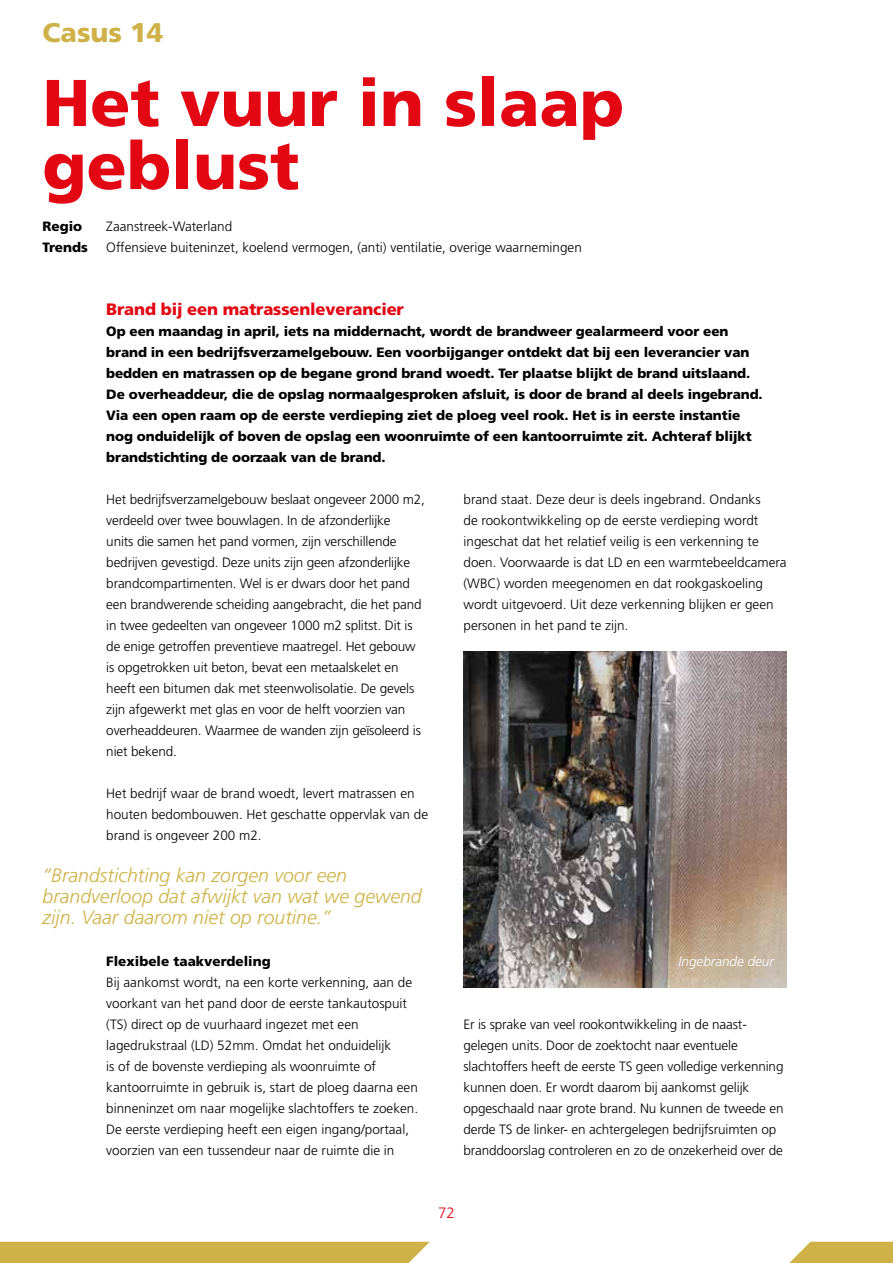
<style>
.page{position:relative;width:893px;height:1263px;background:#fff}
.page>*{position:absolute;margin:0;border:0;box-sizing:border-box;transform-origin:0 0}
.t1{font:900 66px/63px "Frutiger LT Std";color:#e30613}
.t2{font:900 27px "Frutiger LT Std";color:#cfb247}
.t3{font:italic 300 19.5px/21px "Frutiger LT Std";color:#cfb247}
.t4{font:900 16.5px "Frutiger LT Std";letter-spacing:-.01em;color:#e30613}
.t5{font:300 15px "Frutiger LT Std";color:#e30613}
.t6{font:300 13.5px/21px "Frutiger LT Std";letter-spacing:-.01em;color:#000}
.t7{font:900 13.5px/21px "Frutiger LT Std";letter-spacing:-.01em;color:#000}
.t8{font:italic 300 13.5px "Frutiger LT Std";color:#fff}
</style>
<div class="page">
<div style="left:0;top:1242px;width:430px;height:21px;background:#cfb247"></div>
<svg style="left:789px;top:1242px;width:104px;height:21px;background:#d3b959"></svg>
<img style="left:463px;top:651px;width:324px;height:336px">
<h2 class="t2" style="left:43px;top:16px;width:122px">Casus 14</h2>
<h1 class="t1" style="left:43px;top:71px;width:583px">Het vuur in slaap geblust</h1>
<p class="t7" style="left:43px;top:216px;width:41px">Regio</p>
<p class="t6" style="left:106px;top:216px;width:127px">Zaanstreek-Waterland</p>
<p class="t7" style="left:43px;top:237px;width:47px">Trends</p>
<p class="t6" style="left:106px;top:237px;width:477px">Offensieve buiteninzet, koelend vermogen, (anti) ventilatie, overige waarnemingen</p>
<p class="t4" style="left:106px;top:299px;width:299px">Brand bij een matrassenleverancier</p>
<p class="t7" style="left:106px;top:321px;width:658px">Op een maandag in april, iets na middernacht, wordt de brandweer gealarmeerd voor een brand in een bedrijfsverzamelgebouw. Een voorbijganger ontdekt dat bij een leverancier van bedden en matrassen op de begane grond brand woedt. Ter plaatse blijkt de brand uitslaand.<br>De overheaddeur, die de opslag normaalgesproken afsluit, is door de brand al deels ingebrand.<br>Via een open raam op de eerste verdieping ziet de ploeg veel rook. Het is in eerste instantie nog onduidelijk of boven de opslag een woonruimte of een kantoorruimte zit. Achteraf blijkt brandstichting de oorzaak van de brand.</p>
<p class="t6" style="left:106px;top:489px;width:320px">Het bedrijfsverzamelgebouw beslaat ongeveer 2000 m2, verdeeld over twee bouwlagen. In de afzonderlijke<br>units die samen het pand vormen, zijn verschillende bedrijven gevestigd. Deze units zijn geen afzonderlijke brandcompartimenten. Wel is er dwars door het pand een brandwerende scheiding aangebracht, die het pand in twee gedeelten van ongeveer 1000 m2 splitst. Dit is de enige getroffen preventieve maatregel. Het gebouw is opgetrokken uit beton, bevat een metaalskelet en heeft een bitumen dak met steenwolisolatie. De gevels zijn afgewerkt met glas en voor de helft voorzien van overheaddeuren. Waarmee de wanden zijn geïsoleerd is niet bekend.</p>
<p class="t6" style="left:106px;top:783px;width:323px">Het bedrijf waar de brand woedt, levert matrassen en houten bedombouwen. Het geschatte oppervlak van de brand is ongeveer 200 m2.</p>
<p class="t6" style="left:463px;top:489px;width:325px">brand staat. Deze deur is deels ingebrand. Ondanks<br>de rookontwikkeling op de eerste verdieping wordt ingeschat dat het relatief veilig is een verkenning te doen. Voorwaarde is dat LD en een warmtebeeldcamera (WBC) worden meegenomen en dat rookgaskoeling wordt uitgevoerd. Uit deze verkenning blijken er geen personen in het pand te zijn.</p>
<h3 class="t3" style="left:43px;top:865px;width:381px">“Brandstichting kan zorgen voor een brandverloop dat afwijkt van wat we gewend zijn. Vaar daarom niet op routine.”</h3>
<p class="t7" style="left:106px;top:951px;width:166px">Flexibele taakverdeling</p>
<p class="t6" style="left:106px;top:972px;width:313px">Bij aankomst wordt, na een korte verkenning, aan de voorkant van het pand door de eerste tankautospuit (TS) direct op de vuurhaard ingezet met een lagedrukstraal (LD) 52mm. Omdat het onduidelijk<br>is of de bovenste verdieping als woonruimte of kantoorruimte in gebruik is, start de ploeg daarna een binneninzet om naar mogelijke slachtoffers te zoeken.<br>De eerste verdieping heeft een eigen ingang/portaal, voorzien van een tussendeur naar de ruimte die in</p>
<p class="t8" style="left:679px;top:954px;width:97px">Ingebrande deur</p>
<p class="t6" style="left:463px;top:1014px;width:321px">Er is sprake van veel rookontwikkeling in de naast&shy;gelegen units. Door de zoektocht naar eventuele slachtoffers heeft de eerste TS geen volledige verkenning kunnen doen. Er wordt daarom bij aankomst gelijk opgeschaald naar grote brand. Nu kunnen de tweede en derde TS de linker- en achtergelegen bedrijfsruimten op branddoorslag controleren en zo de onzekerheid over de</p>
<p class="t5" style="left:438px;top:1204px;width:18px">72</p>
</div>
